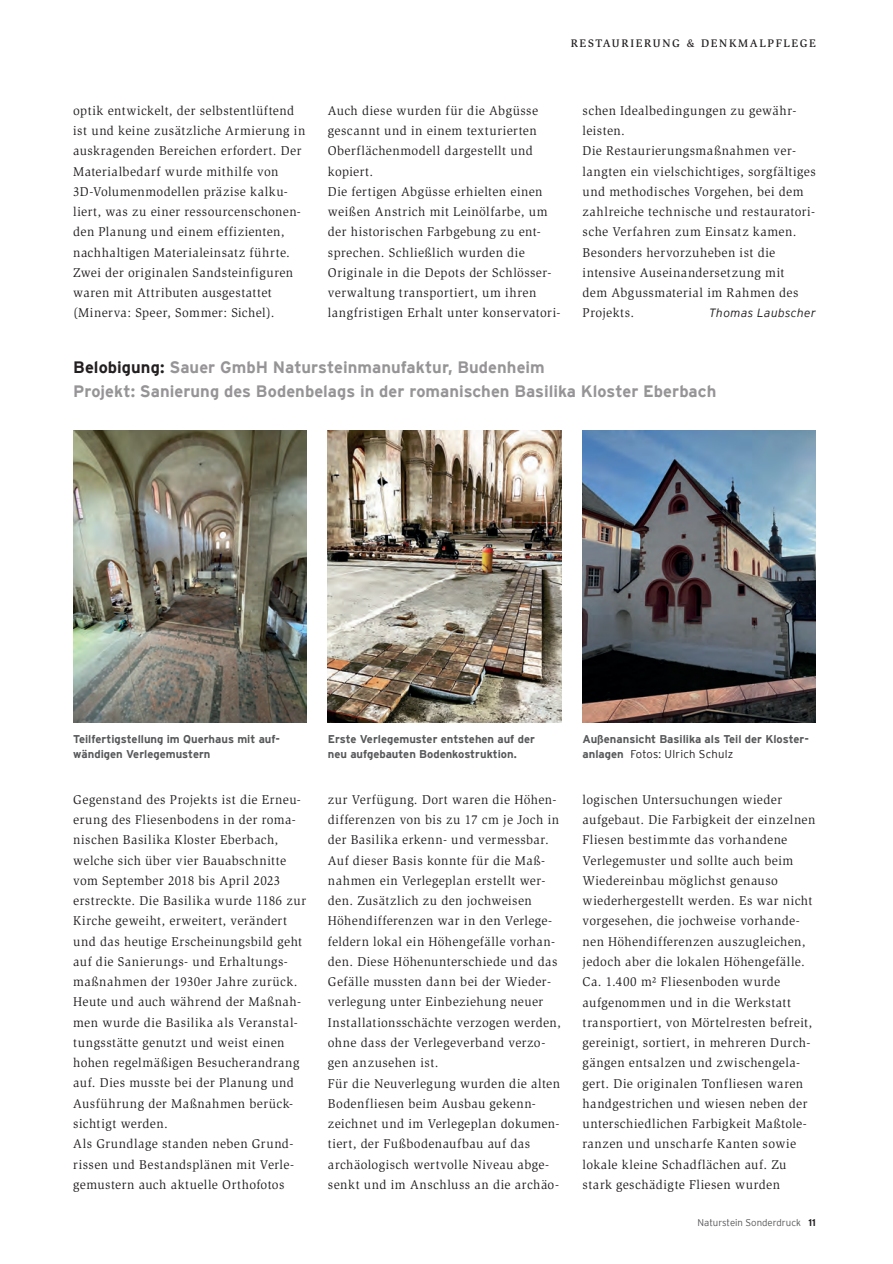
<style>
.page{position:relative;width:893px;height:1264px;background:#fff}
.page>*{position:absolute;margin:0;border:0;box-sizing:border-box;transform-origin:0 0}
._04_Interview_Frage{font:700 16.5px/24px "Interstate";letter-spacing:.005em;color:#969496}
._04_Lauf{font:13.05px/20.2px "Slimbach Std";letter-spacing:.035em;color:#231f20}
._04_Lauf-2{font:italic 300 12px "Interstate";letter-spacing:.03em;color:#231f20}
._07_BU{font:700 11.25px/15.5px "Interstate";color:#57585a}
.t1{font:500 11.25px "Slimbach Std";letter-spacing:.15em;color:#231f20}
.t2{font:300 9.75px "Interstate";color:#57585a}
.s1{color:#231f20}
.s2{font-weight:300;color:#231f20}
.s3{font-weight:700;color:#231f20}
</style>
<div class="page">
<img style="left:73px;top:430px;width:233px;height:292px">
<img style="left:582px;top:430px;width:233px;height:292px">
<img style="left:328px;top:430px;width:233px;height:292px">
<p class="t1" style="left:570px;top:37px;width:247px">RESTAURIERUNG &amp; DENKMALPFLEGE</p>
<p class="_04_Lauf" style="left:73px;top:100px;width:233px">optik entwickelt, der selbstentlüftend ist und keine zusätzliche Armierung in auskragenden Bereichen erfordert. Der Materialbedarf wurde mithilfe von 3D-Volumenmodellen präzise kalku&shy;liert, was zu einer ressourcenschonen&shy;den Planung und einem effizienten, nachhaltigen Materialeinsatz führte.<br>Zwei der originalen Sandsteinfiguren waren mit Attributen ausgestattet (Minerva: Speer, Sommer: Sichel).</p>
<p class="_04_Lauf" style="left:328px;top:100px;width:212px">Auch diese wurden für die Abgüsse gescannt und in einem texturierten<br>Oberflächenmodell dargestellt und kopiert.</p>
<p class="_04_Lauf" style="left:328px;top:181px;width:234px">Die fertigen Abgüsse erhielten einen weißen Anstrich mit Leinölfarbe, um der historischen Farbgebung zu ent&shy;sprechen. Schließlich wurden die Originale in die Depots der Schlösser&shy;verwaltung transportiert, um ihren langfristigen Erhalt unter konservatori-</p>
<p class="_04_Lauf" style="left:582px;top:100px;width:215px">schen Idealbedingungen zu gewähr&shy;leisten.</p>
<p class="_04_Lauf" style="left:582px;top:141px;width:235px">Die Restaurierungsmaßnahmen ver&shy;langten ein vielschichtiges, sorgfältiges und methodisches Vorgehen, bei dem zahlreiche technische und restauratori&shy;sche Verfahren zum Einsatz kamen.<br>Besonders hervorzuheben ist die intensive Auseinandersetzung mit<br>dem Abgussmaterial im Rahmen des Projekts.</p>
<p class="_04_Lauf-2" style="left:708px;top:306px;width:108px">Thomas Laubscher</p>
<p class="_04_Interview_Frage" style="left:73px;top:354px;width:644px"><span class="s1">Belobigung:</span> Sauer GmbH Natursteinmanufaktur, Budenheim<br>Projekt: Sanierung des Bodenbelags in der romanischen Basilika Kloster Eberbach</p>
<p class="_07_BU" style="left:73px;top:730px;width:208px">Teilfertigstellung im Querhaus mit auf&shy;wändigen Verlegemustern</p>
<p class="_07_BU" style="left:582px;top:731px;width:228px">Außenansicht Basilika als Teil der Kloster&shy;anlagen <span class="s2">Fotos: Ulrich Schulz</span></p>
<p class="_07_BU" style="left:328px;top:731px;width:208px">Erste Verlegemuster entstehen auf der neu aufgebauten Bodenkostruktion.</p>
<p class="_04_Lauf" style="left:73px;top:789px;width:234px">Gegenstand des Projekts ist die Erneu&shy;erung des Fliesenbodens in der roma&shy;nischen Basilika Kloster Eberbach, welche sich über vier Bauabschnitte vom September 2018 bis April 2023 erstreckte. Die Basilika wurde 1186 zur Kirche geweiht, erweitert, verändert und das heutige Erscheinungsbild geht auf die Sanierungs- und Erhaltungs&shy;maßnahmen der 1930er Jahre zurück.<br>Heute und auch während der Maßnah&shy;men wurde die Basilika als Veranstal&shy;tungsstätte genutzt und weist einen hohen regelmäßigen Besucherandrang auf. Dies musste bei der Planung und Ausführung der Maßnahmen berück&shy;sichtigt werden.</p>
<p class="_04_Lauf" style="left:73px;top:1133px;width:222px;text-align:justify">Als Grundlage standen neben Grund&shy;rissen und Bestandsplänen mit Verle&shy;gemustern auch aktuelle Orthofotos</p>
<p class="_04_Lauf" style="left:328px;top:789px;width:234px">zur Verfügung. Dort waren die Höhen&shy;differenzen von bis zu 17 cm je Joch in der Basilika erkenn- und vermessbar.<br>Auf dieser Basis konnte für die Maß&shy;nahmen ein Verlegeplan erstellt wer&shy;den. Zusätzlich zu den jochweisen Höhendifferenzen war in den Verlege&shy;feldern lokal ein Höhengefälle vorhan&shy;den. Diese Höhenunterschiede und das Gefälle mussten dann bei der Wieder&shy;verlegung unter Einbeziehung neuer Installationsschächte verzogen werden, ohne dass der Verlegeverband verzo&shy;gen anzusehen ist.</p>
<p class="_04_Lauf" style="left:328px;top:1072px;width:233px">Für die Neuverlegung wurden die alten Bodenfliesen beim Ausbau gekenn&shy;zeichnet und im Verlegeplan dokumen&shy;tiert, der Fußbodenaufbau auf das archäologisch wertvolle Niveau abge&shy;senkt und im Anschluss an die archäo-</p>
<p class="_04_Lauf" style="left:582px;top:789px;width:234px">logischen Untersuchungen wieder aufgebaut. Die Farbigkeit der einzelnen Fliesen bestimmte das vorhandene Verlegemuster und sollte auch beim Wiedereinbau möglichst genauso wiederhergestellt werden. Es war nicht vorgesehen, die jochweise vorhande&shy;nen Höhendifferenzen auszugleichen, jedoch aber die lokalen Höhengefälle.<br>Ca. 1.400 m² Fliesenboden wurde aufgenommen und in die Werkstatt transportiert, von Mörtelresten befreit, gereinigt, sortiert, in mehreren Durch&shy;gängen entsalzen und zwischengela&shy;gert. Die originalen Tonfliesen waren handgestrichen und wiesen neben der unterschiedlichen Farbigkeit Maßtole&shy;ranzen und unscharfe Kanten sowie lokale kleine Schadflächen auf. Zu stark geschädigte Fliesen wurden</p>
<p class="t2" style="left:697px;top:1216px;width:120px">Naturstein Sonderdruck <span class="s3">11</span></p>
</div>
